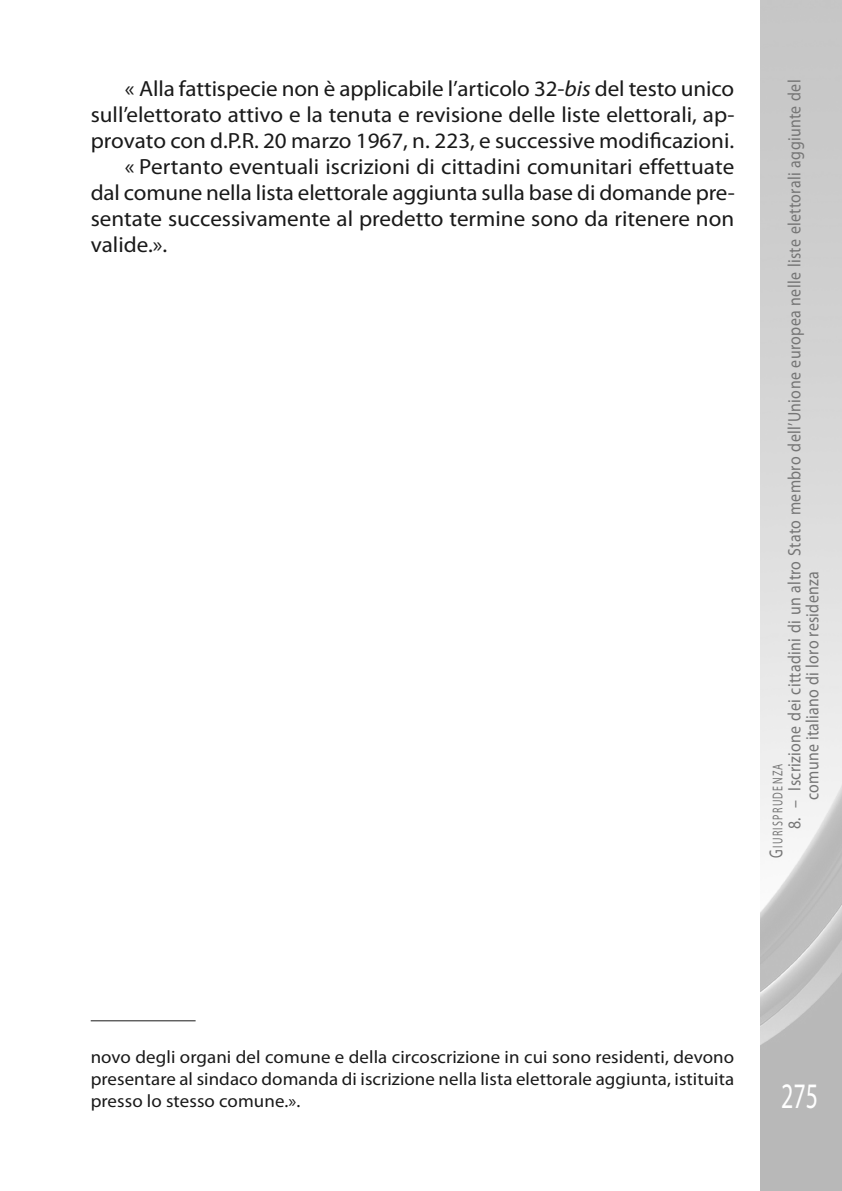
<style>
.page{position:relative;width:842px;height:1191px;background:#fff}
.page>*{position:absolute;margin:0;border:0;box-sizing:border-box;transform-origin:0 0}
.t1{font:36px "Myriad Pro";color:#fff;scale:.67 1}
.t2{font:22px/26px "Myriad Pro";color:#191919;text-align:justify;scale:1.05 1}
.t3{font:18px/22px "Myriad Pro";letter-spacing:.005em;color:#191919;text-align:justify;scale:1.05 1}
.t4{font:18px/18px "Myriad Pro";letter-spacing:.02em;color:#757575;scale:.88 1}
.t5{font:14.2px "Myriad Pro";letter-spacing:.135em;color:#757575;scale:.7 1}
.s1{font-style:italic}
.s2{font-size:19px}
</style>
<div class="page">
<hr style="left:91px;top:1020px;width:105px;height:1px;background:#191919">
<img style="left:761px;top:0;width:81px;height:1191px">
<p class="t2" style="left:91px;top:77px;width:615px;text-indent:34px">« Alla fattispecie non è applicabile l’articolo 32-<span class="s1">bis</span> del testo unico sull’elettorato attivo e la tenuta e revisione delle liste elettorali, ap&shy;provato con d.P.R. 20 marzo 1967, n. 223, e successive modificazioni.</p>
<p class="t2" style="left:91px;top:155px;width:615px;text-indent:34px">« Pertanto eventuali iscrizioni di cittadini comunitari effettuate dal comune nella lista elettorale aggiunta sulla base di domande pre&shy;sentate successivamente al predetto termine sono da ritenere non valide.».</p>
<p class="t4" style="left:787px;top:800px;width:820px;text-indent:-29px;rotate:-90deg">8. – Iscrizione dei cittadini di un altro Stato membro dell’Unione europea nelle liste elettorali aggiunte del comune italiano di loro residenza</p>
<p class="t5" style="left:772px;top:857px;width:136px;rotate:-90deg"><span class="s2">G</span>IURISPRUDENZA</p>
<p class="t3" style="left:91px;top:1047px;width:614px">novo degli organi del comune e della circoscrizione in cui sono residenti, devono presentare al sindaco domanda di iscrizione nella lista elettorale aggiunta, istituita presso lo stesso comune.».</p>
<p class="t1" style="left:781px;top:1082px;width:57px">275</p>
</div>
